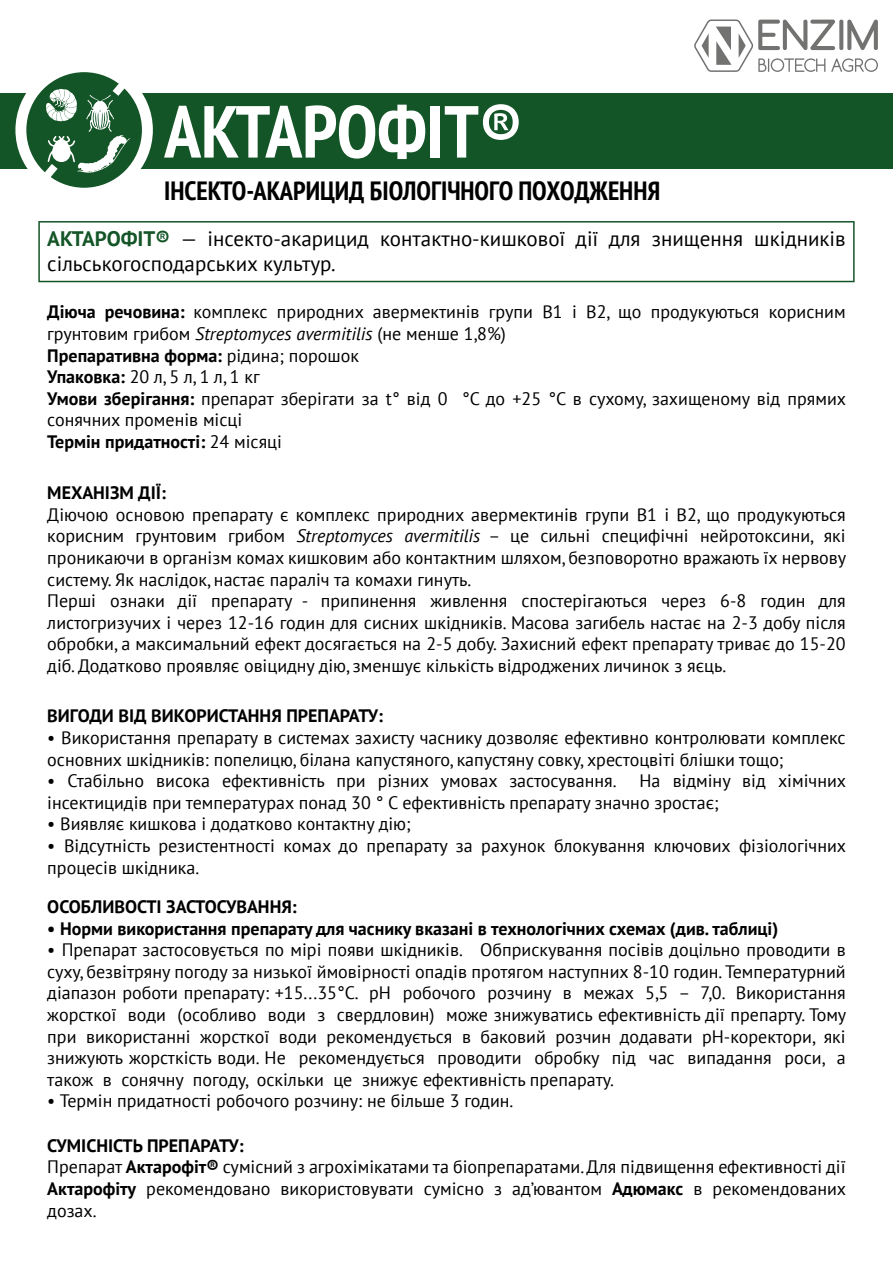
<style>
.page{position:relative;width:893px;height:1263px;background:#fff}
.page>*{position:absolute;margin:0;border:0;box-sizing:border-box;transform-origin:0 0}
.t1{font:700 condensed 73.5px "PT Sans";color:#fff}
.t2{font:700 condensed 26.4px "PT Sans";color:#000}
.t3{font:21px/25.2px "PT Sans";color:#000}
.t4{font:18px/21.6px "PT Sans";color:#000}
.t5{font:700 18px "PT Sans";color:#000}
.s1{font-weight:700;color:#145528}
.s2{font-weight:700}
.s3{font-style:italic}
</style>
<div class="page">
<div style="left:0;top:94px;width:893px;height:75px;background:#145528"></div>
<svg style="left:38px;top:221px;width:817px;height:61px"></svg>
<svg style="left:15px;top:72px;width:138px;height:116px"></svg>
<svg style="left:694px;top:20px;width:184px;height:52px"></svg>
<h1 class="t1" style="left:164px;top:83px;width:360px">АКТАРОФІТ®</h1>
<h2 class="t2" style="left:164px;top:173px;width:497px">ІНСЕКТО-АКАРИЦИД БІОЛОГІЧНОГО ПОХОДЖЕННЯ</h2>
<p class="t3" style="left:47px;top:225px;width:800px"><span class="s1">АКТАРОФІТ®</span> — інсекто-акарицид контактно-кишкової дії для знищення шкідників сільськогосподарських культур.</p>
<p class="t4" style="left:47px;top:301px;width:800px"><span class="s2">Діюча речовина:</span> комплекс природних авермектинів групи В1 і В2, що продукуються корисним грунтовим грибом <span class="s3">Streptomyces avermitilis</span> (не менше 1,8%)<br><span class="s2">Препаративна форма:</span> рідина; порошок<br><span class="s2">Упаковка:</span> 20 л, 5 л, 1 л, 1 кг<br><span class="s2">Умови зберігання:</span> препарат зберігати за t° від 0 °С до +25 °С в сухому, захищеному від прямих сонячних променів місці<br><span class="s2">Термін придатності:</span> 24 місяці</p>
<p class="t5" style="left:47px;top:481px;width:120px">МЕХАНІЗМ ДІЇ:</p>
<p class="t4" style="left:47px;top:503px;width:800px">Діючою основою препарату є комплекс природних авермектинів групи В1 і В2, що продукуються корисним грунтовим грибом <span class="s3">Streptomyces avermitilis</span> – це сильні специфічні нейротоксини, які проникаючи в організм комах кишковим або контактним шляхом, безповоротно вражають їх нервову систему. Як наслідок, настає параліч та комахи гинуть.<br>Перші ознаки дії препарату - припинення живлення спостерігаються через 6-8 годин для листогризучих і через 12-16 годин для сисних шкідників. Масова загибель настає на 2-3 добу після обробки, а максимальний ефект досягається на 2-5 добу. Захисний ефект препарату триває до 15-20 діб. Додатково проявляє овіцидну дію, зменшує кількість відроджених личинок з яєць.</p>
<p class="t5" style="left:47px;top:704px;width:337px">ВИГОДИ ВІД ВИКОРИСТАННЯ ПРЕПАРАТУ:</p>
<p class="t4" style="left:47px;top:726px;width:800px">• Використання препарату в системах захисту часнику дозволяє ефективно контролювати комплекс основних шкідників: попелицю, білана капустяного, капустяну совку, хрестоцвіті блішки тощо;</p>
<p class="t4" style="left:47px;top:769px;width:571px">• Стабільно висока ефективність при різних умовах застосування.</p>
<p class="t4" style="left:47px;top:769px;width:800px;text-indent:592px">На відміну від хімічних інсектицидів при температурах понад 30 ° С ефективність препарату значно зростає;</p>
<p class="t4" style="left:47px;top:813px;width:365px">• Виявляє кишкова і додатково контактну дію;</p>
<p class="t4" style="left:47px;top:834px;width:800px">• Відсутність резистентності комах до препарату за рахунок блокування ключових фізіологічних процесів шкідника.</p>
<p class="t5" style="left:47px;top:895px;width:251px">ОСОБЛИВОСТІ ЗАСТОСУВАННЯ:</p>
<p class="t5" style="left:47px;top:916px;width:732px">• Норми використання препарату для часнику вказані в технологічних схемах (див. таблиці)</p>
<p class="t4" style="left:47px;top:939px;width:800px;text-align:justify">• Препарат застосовується по мірі появи шкідників. Обприскування посівів доцільно проводити в суху, безвітряну погоду за низької ймовірності опадів протягом наступних 8-10 годин. Температурний діапазон роботи препарату: +15...35°С. рН робочого розчину в межах 5,5 – 7,0. Використання жорсткої води (особливо води з свердловин) може знижуватись ефективність дії препарту. Тому при використанні жорсткої води рекомендується в баковий розчин додавати рН-коректори, які знижують жорсткість води. Не рекомендується проводити обробку під час випадання роси, а також в сонячну погоду, оскільки це знижує ефективність препарату.</p>
<p class="t4" style="left:47px;top:1090px;width:468px">• Термін придатності робочого розчину: не більше 3 годин.</p>
<p class="t4" style="left:47px;top:1134px;width:800px"><span class="s2">СУМІСНІСТЬ ПРЕПАРАТУ:<br></span>Препарат <span class="s2">Актарофіт®</span> сумісний з агрохімікатами та біопрепаратами. Для підвищення ефективності дії <span class="s2">Актарофіту</span> рекомендовано використовувати сумісно з ад’ювантом <span class="s2">Адюмакс</span> в рекомендованих дозах.</p>
</div>
